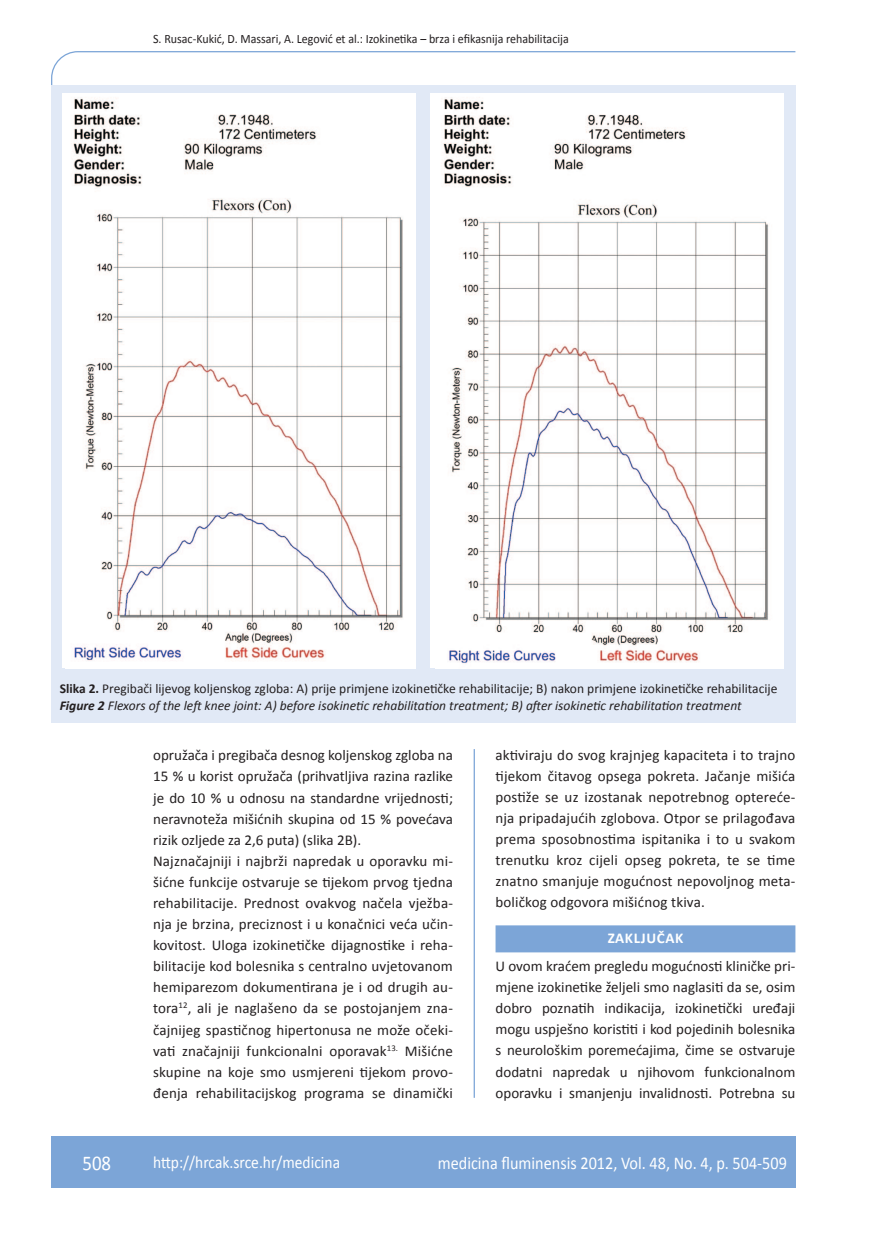
<style>
.page{position:relative;width:872px;height:1234px;background:#fff}
.page>*{position:absolute;margin:0;border:0;box-sizing:border-box;transform-origin:0 0}
.t1{font:21px "Calibri";color:#fff;scale:.9 1}
.t2{font:18px "Calibri";color:#fff;scale:.9 1}
.t3{font:17.25px "Calibri";color:#fff;scale:.9 1}
.osnovni_tekst{font:15px/21.1px "Calibri";color:#231f20;text-align:justify}
.naslov_ruler{font:700 15px "Calibri";letter-spacing:.04em;color:#fff}
.potpis_slika{font:13.5px/16.5px "Calibri";color:#231f20}
.glava{font:12.75px "Calibri";color:#231f20;scale:.94 1}
.s1{font-weight:700}
.s2{font-weight:700;font-style:italic}
.s3{font-style:italic}
</style>
<div class="page">
<svg style="left:51px;top:51px;width:745px;height:275px"></svg>
<hr style="left:473px;top:749px;width:2px;height:348px;background:#7ca5d7">
<div style="left:51px;top:1135px;width:744px;height:51px;background:#7ca5d7"></div>
<div style="left:495px;top:925px;width:300px;height:27px;background:#7ca5d7"></div>
<div style="left:51px;top:85px;width:744px;height:637px;background:#e1e9f6"></div>
<img style="left:66px;top:94px;width:349px;height:574px">
<img style="left:435px;top:94px;width:349px;height:574px">
<p class="glava" style="left:153px;top:30px;width:443px">S. Rusac-Kukić, D. Massari, A. Legović et al.: Izokinetika – brza i efikasnija rehabilitacija</p>
<p class="potpis_slika" style="left:60px;top:679px;width:719px"><span class="s1">Slika 2.</span> Pregibači lijevog koljenskog zgloba: A) prije primjene izokinetičke rehabilitacije; B) nakon primjene izokinetičke rehabilitacije<br><span class="s2">Figure 2</span> <span class="s3">Flexors of the left knee joint: A) before isokinetic rehabilitation treatment; B) after isokinetic rehabilitation treatment</span></p>
<p class="osnovni_tekst" style="left:153px;top:744px;width:301px">opružača i pregibača desnog koljenskog zgloba na 15 % u korist opružača (prihvatljiva razina razlike je do 10 % u odnosu na standardne vrijednosti; neravnoteža mišićnih skupina od 15 % povećava rizik ozljede za 2,6 puta) (slika 2B).</p>
<p class="osnovni_tekst" style="left:153px;top:849px;width:301px">Najznačajniji i najbrži napredak u oporavku mi&shy;šićne funkcije ostvaruje se tijekom prvog tjedna rehabilitacije. Prednost ovakvog načela vježba&shy;nja je brzina, preciznost i u konačnici veća učin&shy;kovitost. Uloga izokinetičke dijagnostike i reha&shy;bilitacije kod bolesnika s centralno uvjetovanom hemiparezom dokumentirana je i od drugih au&shy;tora<sup>12</sup>, ali je naglašeno da se postojanjem zna&shy;čajnijeg spastičnog hipertonusa ne može očeki&shy;vati značajniji funkcionalni oporavak<sup>13.</sup> Mišićne skupine na koje smo usmjereni tijekom provo&shy;đenja rehabilitacijskog programa se dinamički</p>
<p class="osnovni_tekst" style="left:495px;top:744px;width:301px">aktiviraju do svog krajnjeg kapaciteta i to trajno tijekom čitavog opsega pokreta. Jačanje mišića postiže se uz izostanak nepotrebnog optereće&shy;nja pripadajućih zglobova. Otpor se prilagođava prema sposobnostima ispitanika i to u svakom trenutku kroz cijeli opseg pokreta, te se time znatno smanjuje mogućnost nepovoljnog meta&shy;boličkog odgovora mišićnog tkiva.</p>
<p class="naslov_ruler" style="left:607px;top:928px;width:77px">ZAKLJUČAK</p>
<p class="osnovni_tekst" style="left:495px;top:954px;width:301px">U ovom kraćem pregledu mogućnosti kliničke pri&shy;mjene izokinetike željeli smo naglasiti da se, osim dobro poznatih indikacija, izokinetički uređaji mogu uspješno koristiti i kod pojedinih bolesnika s neurološkim poremećajima, čime se ostvaruje dodatni napredak u njihovom funkcionalnom oporavku i smanjenju invalidnosti. Potrebna su</p>
<p class="t1" style="left:82px;top:1149px;width:33px">508</p>
<p class="t3" style="left:153px;top:1150px;width:209px">http://hrcak.srce.hr/medicina</p>
<p class="t2" style="left:438px;top:1151px;width:389px">medicina fluminensis 2012, Vol. 48, No. 4, p. 504-509</p>
</div>
